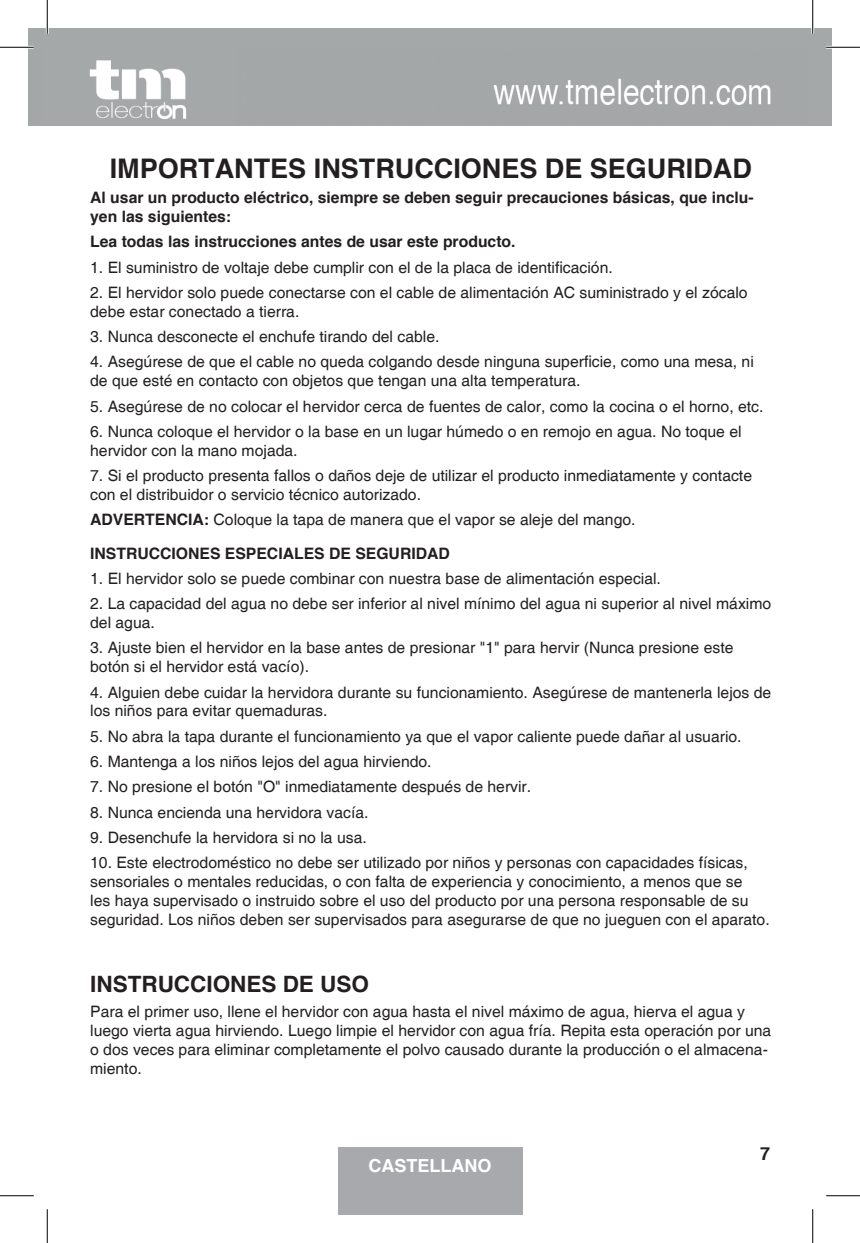
<style>
.page{position:relative;width:860px;height:1243px;background:#fff}
.page>*{position:absolute;margin:0;border:0;box-sizing:border-box;transform-origin:0 0}
.t1{font:700 27px "Helvetica";color:#231f20}
.t2{font:700 22.5px "Helvetica";color:#231f20}
.t3{font:700 18px "Helvetica";color:#fff}
.t4{font:700 18px "Helvetica";color:#231f20}
.t5{font:15.75px/18.9px "Helvetica";color:#231f20}
.t6{font:700 15.75px/18.9px "Helvetica";color:#231f20}
.s1{font-weight:700}
</style>
<div class="page">
<div style="left:338px;top:1147px;width:184px;height:67px;background:#a8a9ad"></div>
<img style="left:66px;top:28px;width:766px;height:98px">
<hr style="left:826px;top:46px;width:34px;height:3px;background:#fff">
<hr style="left:811px;top:0;width:3px;height:34px;background:#fff">
<hr style="left:0;top:47px;width:34px;height:1px;background:#000">
<hr style="left:826px;top:47px;width:34px;height:1px;background:#000">
<hr style="left:0;top:1195px;width:34px;height:1px;background:#000">
<hr style="left:826px;top:1195px;width:34px;height:1px;background:#000">
<hr style="left:47px;top:0;width:1px;height:34px;background:#000">
<hr style="left:47px;top:1209px;width:1px;height:34px;background:#000">
<hr style="left:812px;top:0;width:1px;height:34px;background:#000">
<hr style="left:812px;top:1209px;width:1px;height:34px;background:#000">
<h1 class="t1" style="left:110px;top:151px;width:644px">IMPORTANTES INSTRUCCIONES DE SEGURIDAD</h1>
<p class="t6" style="left:90px;top:188px;width:665px">Al usar un producto eléctrico, siempre se deben seguir precauciones básicas, que inclu&shy;yen las siguientes:</p>
<p class="t6" style="left:90px;top:232px;width:427px">Lea todas las instrucciones antes de usar este producto.</p>
<p class="t5" style="left:90px;top:258px;width:524px">1. El suministro de voltaje debe cumplir con el de la placa de identificación.</p>
<p class="t5" style="left:90px;top:283px;width:659px">2. El hervidor solo puede conectarse con el cable de alimentación AC suministrado y el zócalo debe estar conectado a tierra.</p>
<p class="t5" style="left:90px;top:328px;width:351px">3. Nunca desconecte el enchufe tirando del cable.</p>
<p class="t5" style="left:90px;top:353px;width:665px">4. Asegúrese de que el cable no queda colgando desde ninguna superficie, como una mesa, ni de que esté en contacto con objetos que tengan una alta temperatura.</p>
<p class="t5" style="left:90px;top:397px;width:675px">5. Asegúrese de no colocar el hervidor cerca de fuentes de calor, como la cocina o el horno, etc.</p>
<p class="t5" style="left:90px;top:422px;width:653px">6. Nunca coloque el hervidor o la base en un lugar húmedo o en remojo en agua. No toque el hervidor con la mano mojada.</p>
<p class="t5" style="left:90px;top:466px;width:663px">7. Si el producto presenta fallos o daños deje de utilizar el producto inmediatamente y contacte con el distribuidor o servicio técnico autorizado.</p>
<p class="t5" style="left:90px;top:503px;width:547px;line-height:33.3px"><span class="s1">ADVERTENCIA:</span> Coloque la tapa de manera que el vapor se aleje del mango.<br><span class="s1">INSTRUCCIONES ESPECIALES DE SEGURIDAD</span></p>
<p class="t5" style="left:90px;top:569px;width:572px">1. El hervidor solo se puede combinar con nuestra base de alimentación especial.</p>
<p class="t5" style="left:90px;top:595px;width:683px">2. La capacidad del agua no debe ser inferior al nivel mínimo del agua ni superior al nivel máximo del agua.</p>
<p class="t5" style="left:90px;top:639px;width:645px">3. Ajuste bien el hervidor en la base antes de presionar "1" para hervir (Nunca presione este botón si el hervidor está vacío).</p>
<p class="t5" style="left:90px;top:683px;width:683px">4. Alguien debe cuidar la hervidora durante su funcionamiento. Asegúrese de mantenerla lejos de los niños para evitar quemaduras.</p>
<p class="t5" style="left:90px;top:727px;width:653px">5. No abra la tapa durante el funcionamiento ya que el vapor caliente puede dañar al usuario.</p>
<p class="t5" style="left:90px;top:752px;width:343px">6. Mantenga a los niños lejos del agua hirviendo.</p>
<p class="t5" style="left:90px;top:778px;width:443px">7. No presione el botón "O" inmediatamente después de hervir.</p>
<p class="t5" style="left:90px;top:803px;width:280px">8. Nunca encienda una hervidora vacía.</p>
<p class="t5" style="left:90px;top:828px;width:278px">9. Desenchufe la hervidora si no la usa.</p>
<p class="t5" style="left:90px;top:853px;width:681px">10. Este electrodoméstico no debe ser utilizado por niños y personas con capacidades físicas, sensoriales o mentales reducidas, o con falta de experiencia y conocimiento, a menos que se<br>les haya supervisado o instruido sobre el uso del producto por una persona responsable de su seguridad. Los niños deben ser supervisados para asegurarse de que no jueguen con el aparato.</p>
<h2 class="t2" style="left:90px;top:969px;width:280px">INSTRUCCIONES DE USO</h2>
<p class="t5" style="left:90px;top:1002px;width:683px">Para el primer uso, llene el hervidor con agua hasta el nivel máximo de agua, hierva el agua y luego vierta agua hirviendo. Luego limpie el hervidor con agua fría. Repita esta operación por una o dos veces para eliminar completamente el polvo causado durante la producción o el almacena&shy;miento.</p>
<p class="t3" style="left:368px;top:1154px;width:124px">CASTELLANO</p>
<p class="t4" style="left:760px;top:1142px;width:12px">7</p>
</div>
